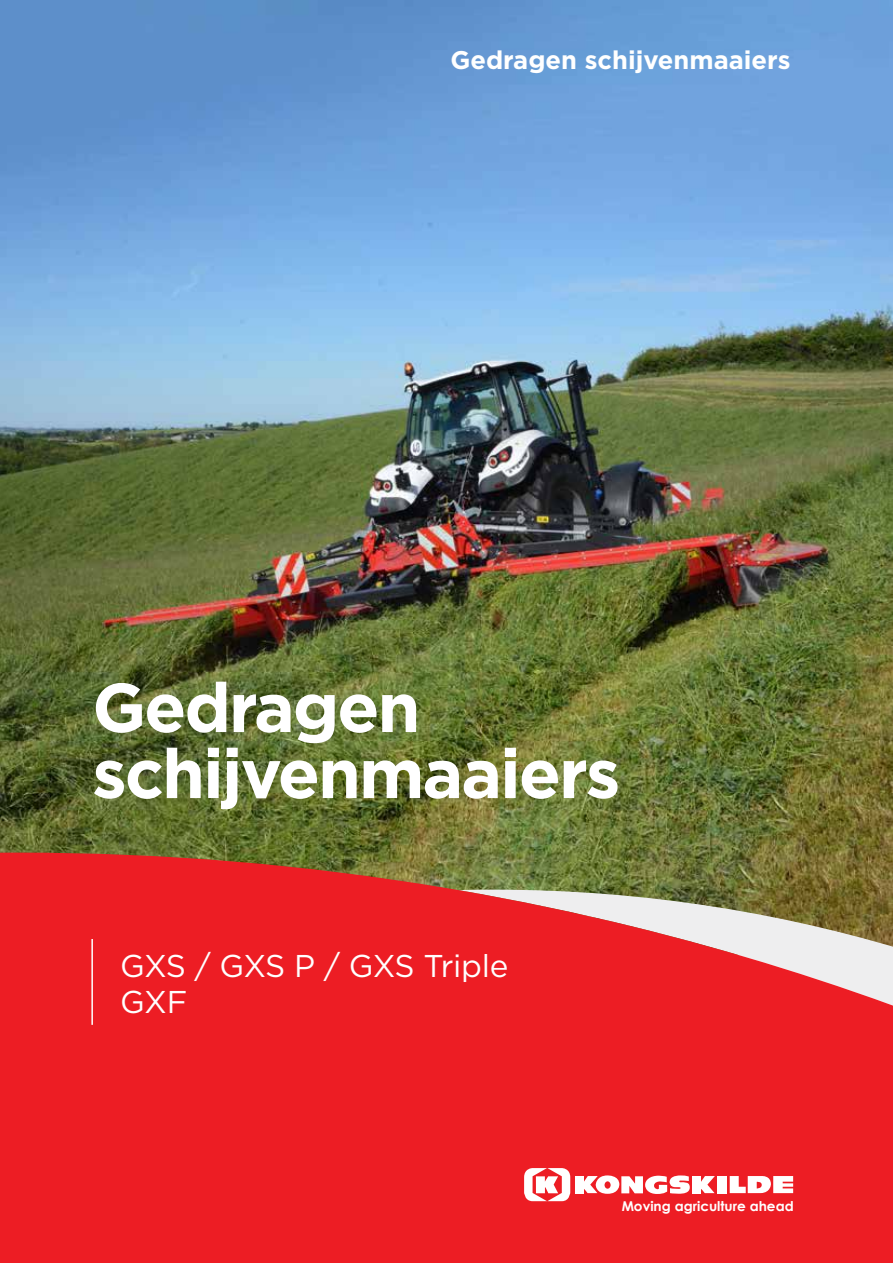
<style>
.page{position:relative;width:893px;height:1263px;background:#fff}
.page>*{position:absolute;margin:0;border:0;box-sizing:border-box;transform-origin:0 0}
.t1{font:700 69px/66px "Gotham";letter-spacing:-.03em;color:#fff}
.t2{font:31.5px/36px "Gotham";letter-spacing:-.02em;color:#fff}
.t3{font:700 25.5px "Gotham";color:#fff}
.t4{font:700 13.5px "Century Gothic";color:#fff}
</style>
<div class="page">
<img style="left:0;top:0;width:893px;height:853px">
<svg style="left:0;top:853px;width:893px;height:410px;background:#e32c2d"></svg>
<hr style="left:91px;top:939px;width:2px;height:86px;background:#fff">
<div style="left:575px;top:1176px;width:9px;height:17px;background:#fff"></div>
<div style="left:692px;top:1176px;width:9px;height:17px;background:#fff"></div>
<svg style="left:701px;top:1176px;width:14px;height:17px"></svg>
<div style="left:717px;top:1176px;width:9px;height:17px;background:#fff"></div>
<svg style="left:730px;top:1176px;width:63px;height:17px"></svg>
<svg style="left:524px;top:1168px;width:46px;height:33px"></svg>
<svg style="left:583px;top:1175px;width:107px;height:19px"></svg>
<p class="t3" style="left:450px;top:43px;width:342px">Gedragen schijvenmaaiers</p>
<h1 class="t1" style="left:92px;top:674px;width:530px">Gedragen schijvenmaaiers</h1>
<p class="t2" style="left:120px;top:947px;width:390px">GXS / GXS P / GXS Triple<br>GXF</p>
<p class="t4" style="left:622px;top:1196px;width:174px">Moving agriculture ahead</p>
</div>
